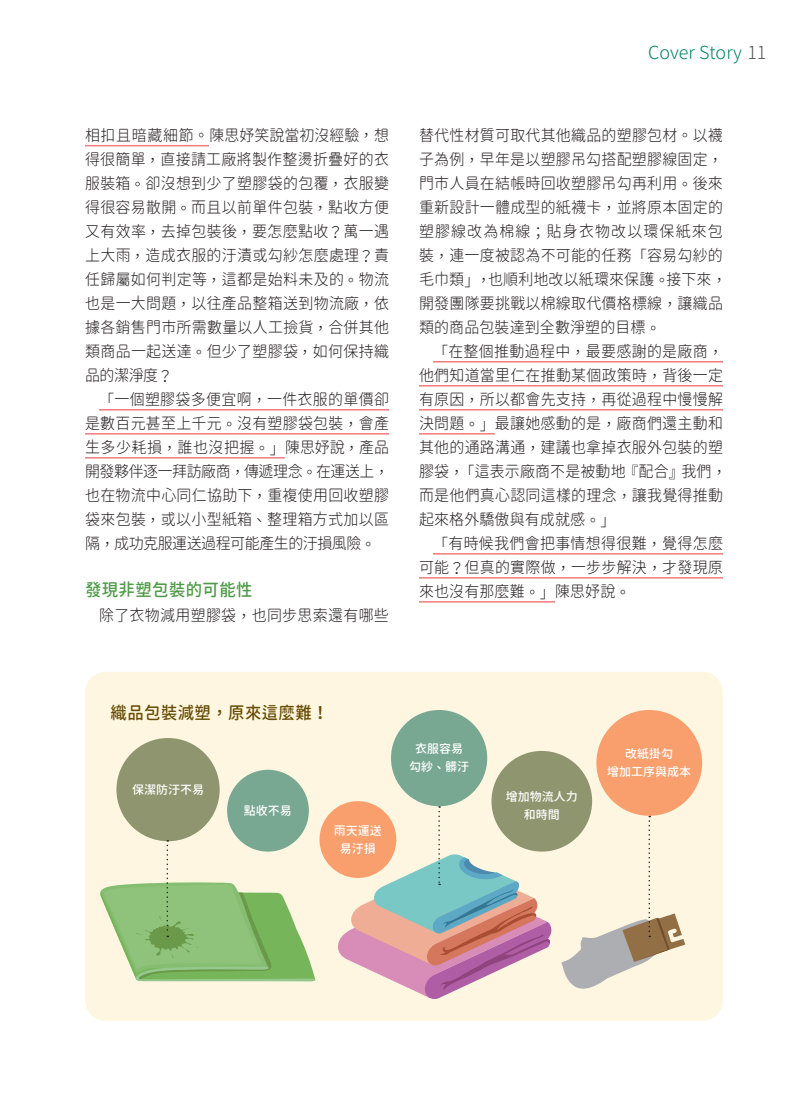
<style>
.page{position:relative;width:808px;height:1106px;background:#fff}
.page>*{position:absolute;margin:0;border:0;box-sizing:border-box;transform-origin:0 0}
.t1{font:300 18px "Gen Jyuu Gothic";color:#008561}
.t2{font:500 17.25px "Gen Jyuu Gothic";letter-spacing:.025em;color:#674d04;scale:.95 1}
.t3{font:500 17.25px "Gen Jyuu Gothic";letter-spacing:.025em;color:#4d9b46;scale:.95 1}
.t4{font:300 15.75px/24px "Gen Jyuu Gothic";letter-spacing:.015em;color:#231f20;text-align:justify;scale:.95 1}
.t5{font:500 12px/18px "Gen Jyuu Gothic";color:#fff;text-align:center}
.s1{font-family:"Source Han Sans TC"}
.s2{color:#57585a}
</style>
<div class="page">
<hr style="left:85px;top:145px;width:124px;height:1px;background:#f27a7c">
<hr style="left:99px;top:409px;width:290px;height:1px;background:#f27a7c">
<hr style="left:85px;top:433px;width:304px;height:1px;background:#f27a7c">
<hr style="left:85px;top:457px;width:200px;height:1px;background:#f27a7c">
<hr style="left:433px;top:361px;width:290px;height:1px;background:#f27a7c">
<hr style="left:419px;top:385px;width:304px;height:1px;background:#f27a7c">
<hr style="left:419px;top:409px;width:304px;height:1px;background:#f27a7c">
<hr style="left:419px;top:433px;width:76px;height:1px;background:#f27a7c">
<hr style="left:433px;top:553px;width:290px;height:1px;background:#f27a7c">
<hr style="left:419px;top:577px;width:304px;height:1px;background:#f27a7c">
<hr style="left:419px;top:601px;width:136px;height:1px;background:#f27a7c">
<div style="left:85px;top:672px;width:638px;height:348px;background:#fef6e1;border-radius:21px"></div>
<div style="left:491px;top:751px;width:101px;height:100px;background:#8f956e;border-radius:50%"></div>
<div style="left:319px;top:801px;width:77px;height:77px;background:#f89f6d;border-radius:50%"></div>
<div style="left:391px;top:710px;width:96px;height:96px;background:#78a892;border-radius:50%"></div>
<div style="left:227px;top:769px;width:82px;height:82px;background:#78a892;border-radius:50%"></div>
<div style="left:596px;top:710px;width:106px;height:105px;background:#f89f6d;border-radius:50%"></div>
<div style="left:116px;top:738px;width:104px;height:103px;background:#8f956e;border-radius:50%"></div>
<svg style="left:100px;top:840px;width:216px;height:141px"></svg>
<svg style="left:337px;top:806px;width:217px;height:193px"></svg>
<svg style="left:561px;top:815px;width:124px;height:174px"></svg>
<p class="t4" style="left:85px;top:123px;width:321px">相扣且暗藏細節<span class="s1">。</span>陳思妤笑說當初沒經驗<span class="s1">，</span>想得很簡單<span class="s1">，</span>直接請工廠將製作整燙折疊好的衣服裝箱<span class="s1">。</span>卻沒想到少了塑膠袋的包覆<span class="s1">，</span>衣服變得很容易散開<span class="s1">。</span>而且以前單件包裝<span class="s1">，</span>點收方便又有效率<span class="s1">，</span>去掉包裝後<span class="s1">，</span>要怎麼點收<span class="s1">？</span>萬一遇上大雨<span class="s1">，</span>造成衣服的汙漬或勾紗怎麼處理<span class="s1">？</span>責任歸屬如何判定等<span class="s1">，</span>這都是始料未及的<span class="s1">。</span>物流也是一大問題<span class="s1">，</span>以往產品整箱送到物流廠<span class="s1">，</span>依據各銷售門市所需數量以人工撿貨<span class="s1">，</span>合併其他類商品一起送達<span class="s1">。</span>但少了塑膠袋<span class="s1">，</span>如何保持織品的潔淨度<span class="s1">？</span></p>
<p class="t4" style="left:85px;top:387px;width:321px;text-indent:14px"><span class="s1">「</span>一個塑膠袋多便宜啊<span class="s1">，</span>一件衣服的單價卻是數百元甚至上千元<span class="s1">。</span>沒有塑膠袋包裝<span class="s1">，</span>會產生多少耗損<span class="s1">，</span>誰也沒把握<span class="s1">。」</span>陳思妤說<span class="s1">，</span>產品開發夥伴逐一拜訪廠商<span class="s1">，</span>傳遞理念<span class="s1">。</span>在運送上<span class="s1">，</span>也在物流中心同仁協助下<span class="s1">，</span>重複使用回收塑膠袋來包裝<span class="s1">，</span>或以小型紙箱<span class="s1">、</span>整理箱方式加以區隔<span class="s1">，</span>成功克服運送過程可能產生的汙損風險<span class="s1">。</span></p>
<p class="t3" style="left:85px;top:577px;width:178px">發現非塑包裝的可能性</p>
<p class="t4" style="left:99px;top:603px;width:307px">除了衣物減用塑膠袋<span class="s1">，</span>也同步思索還有哪些</p>
<p class="t1" style="left:648px;top:40px;width:120px">Cover Story <span class="s2">11</span></p>
<p class="t4" style="left:419px;top:123px;width:325px;text-align:left">替代性材質可取代其他織品的塑膠包材<span class="s1">。</span>以襪子為例<span class="s1">，</span>早年是以塑膠吊勾搭配塑膠線固定<span class="s1">，</span>門市人員在結帳時回收塑膠吊勾再利用<span class="s1">。</span>後來重新設計一體成型的紙襪卡<span class="s1">，</span>並將原本固定的塑膠線改為棉線<span class="s1">；</span>貼身衣物改以環保紙來包裝<span class="s1">，</span>連一度被認為不可能的任務<span class="s1">「</span>容易勾紗的毛巾類<span class="s1">」，</span>也順利地改以紙環來保護<span class="s1">。</span>接下來<span class="s1">，</span>開發團隊要挑戰以棉線取代價格標線<span class="s1">，</span>讓織品類的商品包裝達到全數淨塑的目標<span class="s1">。</span></p>
<p class="t4" style="left:419px;top:339px;width:325px;text-align:left;text-indent:14px"><span class="s1">「</span>在整個推動過程中<span class="s1">，</span>最要感謝的是廠商<span class="s1">，</span>他們知道當里仁在推動某個政策時<span class="s1">，</span>背後一定有原因<span class="s1">，</span>所以都會先支持<span class="s1">，</span>再從過程中慢慢解決問題<span class="s1">。」</span>最讓她感動的是<span class="s1">，</span>廠商們還主動和其他的通路溝通<span class="s1">，</span>建議也拿掉衣服外包裝的塑膠袋<span class="s1">，「</span>這表示廠商不是被動地<span class="s1">『</span>配合<span class="s1">』</span>我們<span class="s1">，</span>而是他們真心認同這樣的理念<span class="s1">，</span>讓我覺得推動起來格外驕傲與有成就感<span class="s1">。」</span></p>
<p class="t4" style="left:419px;top:531px;width:321px;text-indent:14px"><span class="s1">「</span>有時候我們會把事情想得很難<span class="s1">，</span>覺得怎麼可能<span class="s1">？</span>但真的實際做<span class="s1">，</span>一步步解決<span class="s1">，</span>才發現原來也沒有那麼難<span class="s1">。」</span>陳思妤說<span class="s1">。</span></p>
<p class="t2" style="left:111px;top:700px;width:231px">織品包裝減塑<span class="s1">，</span>原來這麼難<span class="s1">！</span></p>
<p class="t5" style="left:132px;top:780px;width:73px">保潔防汙不易</p>
<p class="t5" style="left:244px;top:801px;width:49px">點收不易</p>
<p class="t5" style="left:334px;top:821px;width:49px">雨天運送易汙損</p>
<p class="t5" style="left:409px;top:739px;width:61px">衣服容易勾紗<span class="s1">、</span>髒汙</p>
<p class="t5" style="left:506px;top:787px;width:73px">增加物流人力和時間</p>
<p class="t5" style="left:607px;top:744px;width:85px">改紙掛勾<br>增加工序與成本</p>
</div>
